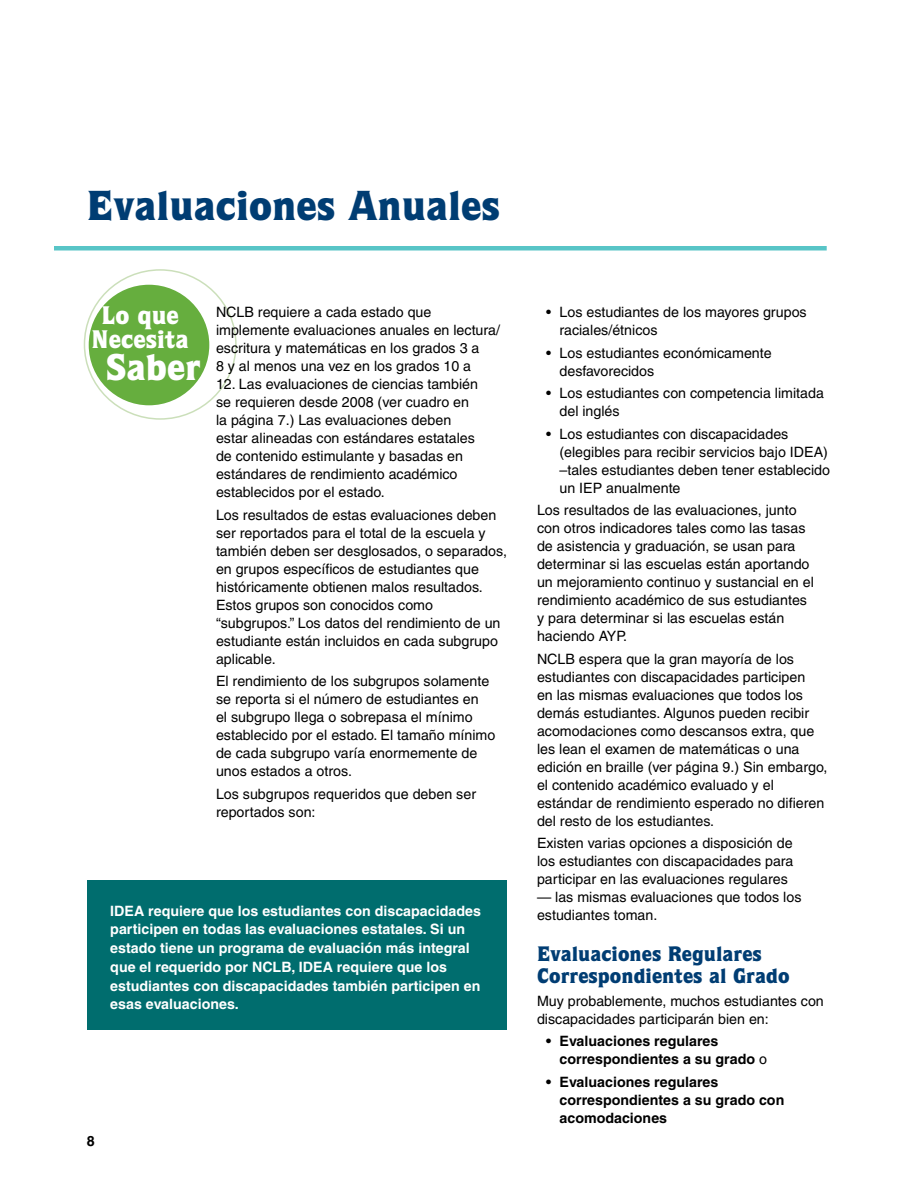
<style>
.page{position:relative;width:918px;height:1188px;background:#fff}
.page>*{position:absolute;margin:0;border:0;box-sizing:border-box;transform-origin:0 0}
.t1{font:900 42px "Quorum IT Cby BT";color:#003d73}
.t2{font:900 37.35px "Quorum IT Cby BT";color:#fff}
.t3{font:900 25.5px/24px "Quorum IT Cby BT";color:#fff;text-align:center}
.t4{font:900 21px/22.5px "Quorum IT Cby BT";color:#003d73}
.t5{font:14.25px/18px "Helvetica";color:#000}
.t6{font:700 14.25px/18.8px "Helvetica";color:#fff}
.t7{font:700 14.25px/18px "Helvetica";color:#000}
.s1{font-weight:400}
</style>
<div class="page">
<div style="left:89px;top:285px;width:120px;height:120px;background:#66ae3e;border-radius:50%"></div>
<hr style="left:54px;top:246px;width:773px;height:4px;background:#58c5c7">
<div style="left:87px;top:881px;width:420px;height:149px;background:#006d6e"></div>
<h1 class="t1" style="left:87px;top:179px;width:415px">Evaluaciones Anuales</h1>
<h3 class="t3" style="left:92px;top:303px;width:99px">Lo que<br>Necesita</h3>
<h2 class="t2" style="left:106px;top:344px;width:97px">Saber</h2>
<p class="t5" style="left:216px;top:303px;width:286px">NCLB requiere a cada estado que implemente evaluaciones anuales en lectura/ escritura y matemáticas en los grados 3 a<br>8 y al menos una vez en los grados 10 a</p>
<p class="t5" style="left:216px;top:375px;width:264px">12. Las evaluaciones de ciencias también se requieren desde 2008 (ver cuadro en la página 7.) Las evaluaciones deben estar alineadas con estándares estatales de contenido estimulante y basadas en estándares de rendimiento académico establecidos por el estado.</p>
<p class="t5" style="left:216px;top:506px;width:292px">Los resultados de estas evaluaciones deben ser reportados para el total de la escuela y también deben ser desglosados, o separados, en grupos específicos de estudiantes que históricamente obtienen malos resultados.<br>Estos grupos son conocidos como “subgrupos.” Los datos del rendimiento de un estudiante están incluidos en cada subgrupo aplicable.</p>
<p class="t5" style="left:216px;top:672px;width:281px">El rendimiento de los subgrupos solamente se reporta si el número de estudiantes en<br>el subgrupo llega o sobrepasa el mínimo establecido por el estado. El tamaño mínimo de cada subgrupo varía enormemente de unos estados a otros.</p>
<p class="t5" style="left:216px;top:785px;width:262px">Los subgrupos requeridos que deben ser reportados son:</p>
<p class="t6" style="left:110px;top:901px;width:372px;text-indent:38px">requiere que los estudiantes con discapacidades participen en todas las evaluaciones estatales. Si un estado tiene un programa de evaluación más integral que el requerido por NCLB, IDEA</p>
<p class="t6" style="left:110px;top:901px;width:10px">IDEA</p>
<p class="t6" style="left:110px;top:957px;width:372px;text-indent:227px">requiere que los estudiantes con discapacidades también participen en esas evaluaciones.</p>
<p class="t5" style="left:560px;top:303px;width:249px;text-indent:-13px">• Los estudiantes de los mayores grupos raciales/étnicos</p>
<p class="t5" style="left:560px;top:344px;width:214px;text-indent:-13px">• Los estudiantes económicamente desfavorecidos</p>
<p class="t5" style="left:560px;top:384px;width:266px;text-indent:-13px">• Los estudiantes con competencia limitada del inglés</p>
<p class="t5" style="left:560px;top:425px;width:272px;text-indent:-13px">• Los estudiantes con discapacidades (elegibles para recibir servicios bajo IDEA) –tales estudiantes deben tener establecido un IEP anualmente</p>
<p class="t5" style="left:537px;top:501px;width:278px">Los resultados de las evaluaciones, junto con otros indicadores tales como las tasas de asistencia y graduación, se usan para determinar si las escuelas están aportando un mejoramiento continuo y sustancial en el rendimiento académico de sus estudiantes y para determinar si las escuelas están haciendo AYP.</p>
<p class="t5" style="left:537px;top:650px;width:292px">NCLB espera que la gran mayoría de los estudiantes con discapacidades participen<br>en las mismas evaluaciones que todos los demás estudiantes. Algunos pueden recibir acomodaciones como descansos extra, que les lean el examen de matemáticas o una edición en braille (ver página 9.) Sin embargo, el contenido académico evaluado y el estándar de rendimiento esperado no difieren del resto de los estudiantes.</p>
<p class="t5" style="left:537px;top:834px;width:258px;text-align:justify">Existen varias opciones a disposición de los estudiantes con discapacidades para participar en las evaluaciones regulares</p>
<p class="t5" style="left:537px;top:888px;width:266px">— las mismas evaluaciones que todos los estudiantes toman.</p>
<h3 class="t4" style="left:537px;top:942px;width:254px">Evaluaciones Regulares<br>Correspondientes al Grado</h3>
<p class="t5" style="left:537px;top:992px;width:288px">Muy probablemente, muchos estudiantes con discapacidades participarán bien en:</p>
<p class="t7" style="left:560px;top:1032px;width:209px;text-indent:-13px">• Evaluaciones regulares correspondientes a su grado <span class="s1">o</span></p>
<p class="t7" style="left:559px;top:1072px;width:226px;text-indent:-13px">• Evaluaciones regulares correspondientes a su grado con acomodaciones</p>
</div>
